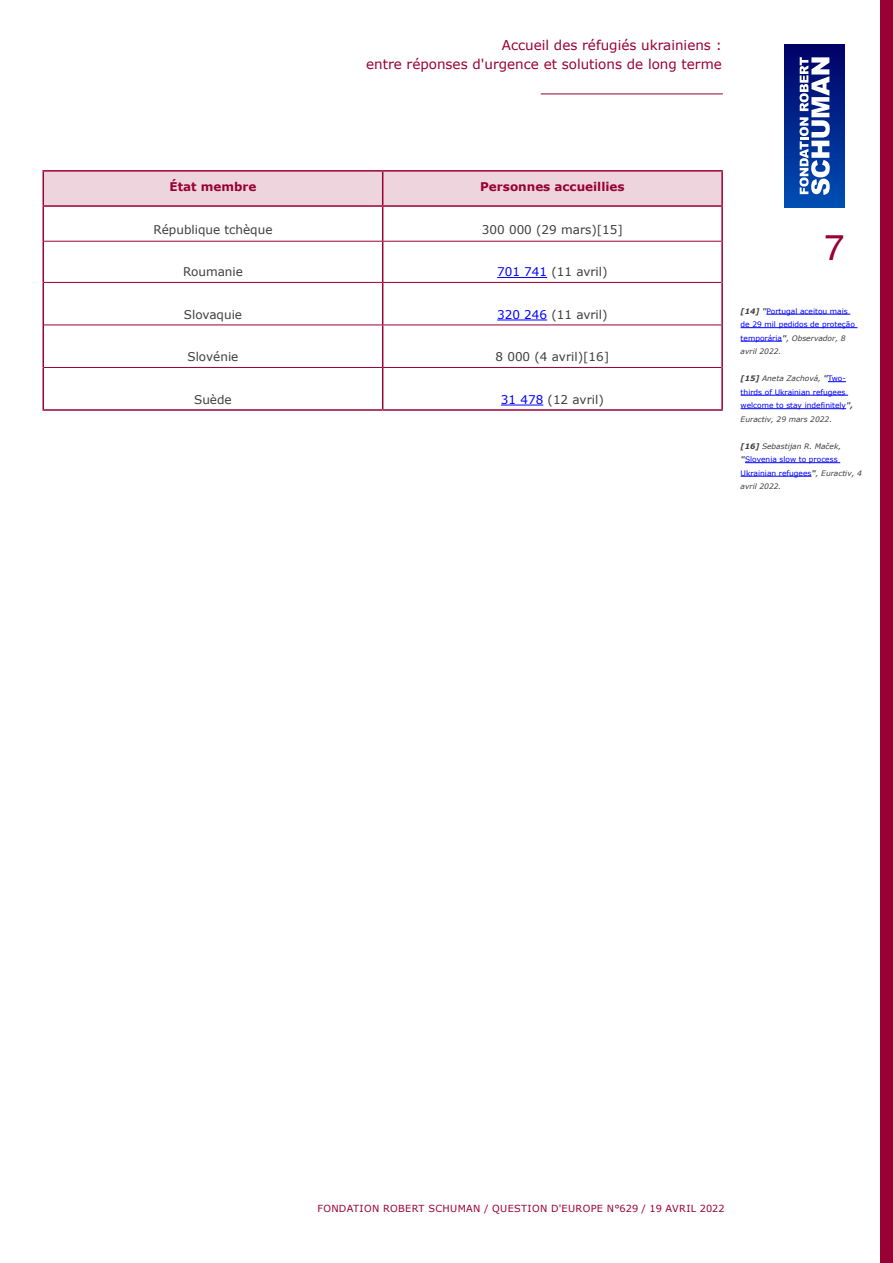
<style>
.page{position:relative;width:893px;height:1263px;background:#fff}
.page>*{position:absolute;margin:0;border:0;box-sizing:border-box;transform-origin:0 0}
.t1{font:36px "Helvetica LT Std";color:#990134}
.t2{font:13.5px/19.5px "Verdana";color:#990134;text-align:right}
.t3{font:12px "Verdana";color:#3e3e40}
.t4{font:700 12px "Verdana";color:#990134}
.t5{font:9.75px "Verdana";letter-spacing:.035em;color:#990134}
.t6{font:7.5px/13.5px "Verdana";color:#00f}
.t7{font:italic 7.5px/13.5px "Verdana";color:#3e3e40}
.s1{color:#00f}
.s2{font-weight:700;font-style:italic;color:#3e3e40}
.s3{font-style:italic;color:#3e3e40}
.s4{font-weight:700}
.s5{font-style:normal;color:#00f}
</style>
<div class="page">
<div style="left:880px;top:0;width:13px;height:1263px;background:#990134"></div>
<div style="left:785px;top:44px;width:59px;height:164px;background:linear-gradient(to bottom,#006,#004eb3)"></div>
<svg style="left:799px;top:57px;width:31px;height:138px"></svg>
<hr style="left:541px;top:94px;width:182px;height:1px;background:#990134">
<div style="left:44px;top:172px;width:677px;height:33px;background:#eed4dd"></div>
<hr style="left:43px;top:207px;width:1px;height:34px;background:#990134">
<hr style="left:382px;top:207px;width:1px;height:34px;background:#990134">
<hr style="left:721px;top:207px;width:2px;height:34px;background:#990134">
<hr style="left:43px;top:241px;width:1px;height:41px;background:#990134">
<hr style="left:382px;top:242px;width:1px;height:40px;background:#990134">
<hr style="left:721px;top:241px;width:2px;height:41px;background:#990134">
<hr style="left:43px;top:282px;width:1px;height:43px;background:#990134">
<hr style="left:382px;top:283px;width:1px;height:42px;background:#990134">
<hr style="left:721px;top:282px;width:2px;height:43px;background:#990134">
<hr style="left:43px;top:325px;width:1px;height:42px;background:#990134">
<hr style="left:382px;top:325px;width:1px;height:42px;background:#990134">
<hr style="left:721px;top:325px;width:2px;height:42px;background:#990134">
<hr style="left:43px;top:367px;width:1px;height:42px;background:#990134">
<hr style="left:382px;top:368px;width:1px;height:41px;background:#990134">
<hr style="left:721px;top:367px;width:2px;height:42px;background:#990134">
<hr style="left:43px;top:409px;width:340px;height:2px;background:#990134">
<hr style="left:383px;top:409px;width:340px;height:2px;background:#990134">
<hr style="left:44px;top:241px;width:339px;height:1px;background:#990134">
<hr style="left:44px;top:282px;width:339px;height:1px;background:#990134">
<hr style="left:44px;top:325px;width:339px;height:1px;background:#990134">
<hr style="left:44px;top:367px;width:339px;height:1px;background:#990134">
<hr style="left:383px;top:241px;width:338px;height:1px;background:#990134">
<hr style="left:383px;top:282px;width:338px;height:1px;background:#990134">
<hr style="left:383px;top:325px;width:338px;height:1px;background:#990134">
<hr style="left:383px;top:367px;width:338px;height:1px;background:#990134">
<hr style="left:43px;top:170px;width:340px;height:2px;background:#990134">
<hr style="left:43px;top:172px;width:1px;height:33px;background:#990134">
<hr style="left:383px;top:170px;width:340px;height:2px;background:#990134">
<hr style="left:382px;top:172px;width:1px;height:33px;background:#990134">
<hr style="left:721px;top:172px;width:2px;height:33px;background:#990134">
<hr style="left:43px;top:205px;width:340px;height:2px;background:#990134">
<hr style="left:383px;top:205px;width:340px;height:2px;background:#990134">
<hr style="left:497px;top:277px;width:50px;height:1px;background:#00f">
<hr style="left:497px;top:320px;width:50px;height:1px;background:#00f">
<hr style="left:501px;top:405px;width:42px;height:1px;background:#00f">
<hr style="left:766px;top:314px;width:84px;height:1px;background:#00f">
<hr style="left:741px;top:327px;width:116px;height:1px;background:#00f">
<hr style="left:741px;top:341px;width:41px;height:1px;background:#00f">
<svg style="left:828px;top:381px;width:18px;height:1px"></svg>
<hr style="left:741px;top:395px;width:107px;height:1px;background:#00f">
<hr style="left:741px;top:408px;width:105px;height:1px;background:#00f">
<hr style="left:745px;top:462px;width:95px;height:1px;background:#00f">
<hr style="left:741px;top:476px;width:70px;height:1px;background:#00f">
<h2 class="t2" style="left:366px;top:35px;width:357px">Accueil des réfugiés ukrainiens :<br>entre réponses d'urgence et solutions de long terme</h2>
<h3 class="t4" style="left:170px;top:178px;width:88px">État membre</h3>
<h3 class="t4" style="left:480px;top:178px;width:146px">Personnes accueillies</h3>
<h3 class="t3" style="left:153px;top:221px;width:121px">République tchèque</h3>
<h3 class="t3" style="left:482px;top:221px;width:143px">300 000 (29 mars)[15]</h3>
<h3 class="t3" style="left:183px;top:264px;width:61px">Roumanie</h3>
<h3 class="t3" style="left:497px;top:264px;width:112px"><span class="s1">701 741</span> (11 avril)</h3>
<h3 class="t3" style="left:184px;top:306px;width:60px">Slovaquie</h3>
<h3 class="t3" style="left:497px;top:306px;width:112px"><span class="s1">320 246</span> (11 avril)</h3>
<h3 class="t3" style="left:187px;top:349px;width:52px">Slovénie</h3>
<h3 class="t3" style="left:495px;top:349px;width:115px">8 000 (4 avril)[16]</h3>
<h3 class="t3" style="left:194px;top:391px;width:39px">Suède</h3>
<h3 class="t3" style="left:501px;top:391px;width:104px"><span class="s1">31 478</span> (12 avril)</h3>
<h1 class="t1" style="left:824px;top:227px;width:21px">7</h1>
<p class="t6" style="left:741px;top:304px;width:116px"><span class="s2">[14] "</span>Portugal aceitou mais de 29 mil pedidos de proteção temporária<span class="s2">"</span><span class="s3">, Observador, 8 avril 2022.</span></p>
<p class="t6" style="left:741px;top:371px;width:114px"><span class="s2">[15]</span> <span class="s3">Aneta Zachová,</span> <span class="s2">"</span>Two&shy;thirds of Ukrainian refugees welcome to stay indefinitely<span class="s2">",<br></span><span class="s3">Euractiv, 29 mars 2022.</span></p>
<p class="t7" style="left:741px;top:439px;width:123px"><span class="s4">[16]</span> Sebastijan R. Maček, <span class="s4">"</span><span class="s5">Slovenia slow to process<br>Ukrainian refugees</span><span class="s4">"</span>, Euractiv, 4 avril 2022.</p>
<h3 class="t5" style="left:317px;top:1202px;width:409px">FONDATION ROBERT SCHUMAN / QUESTION D'EUROPE N°629 / 19 AVRIL 2022</h3>
</div>
